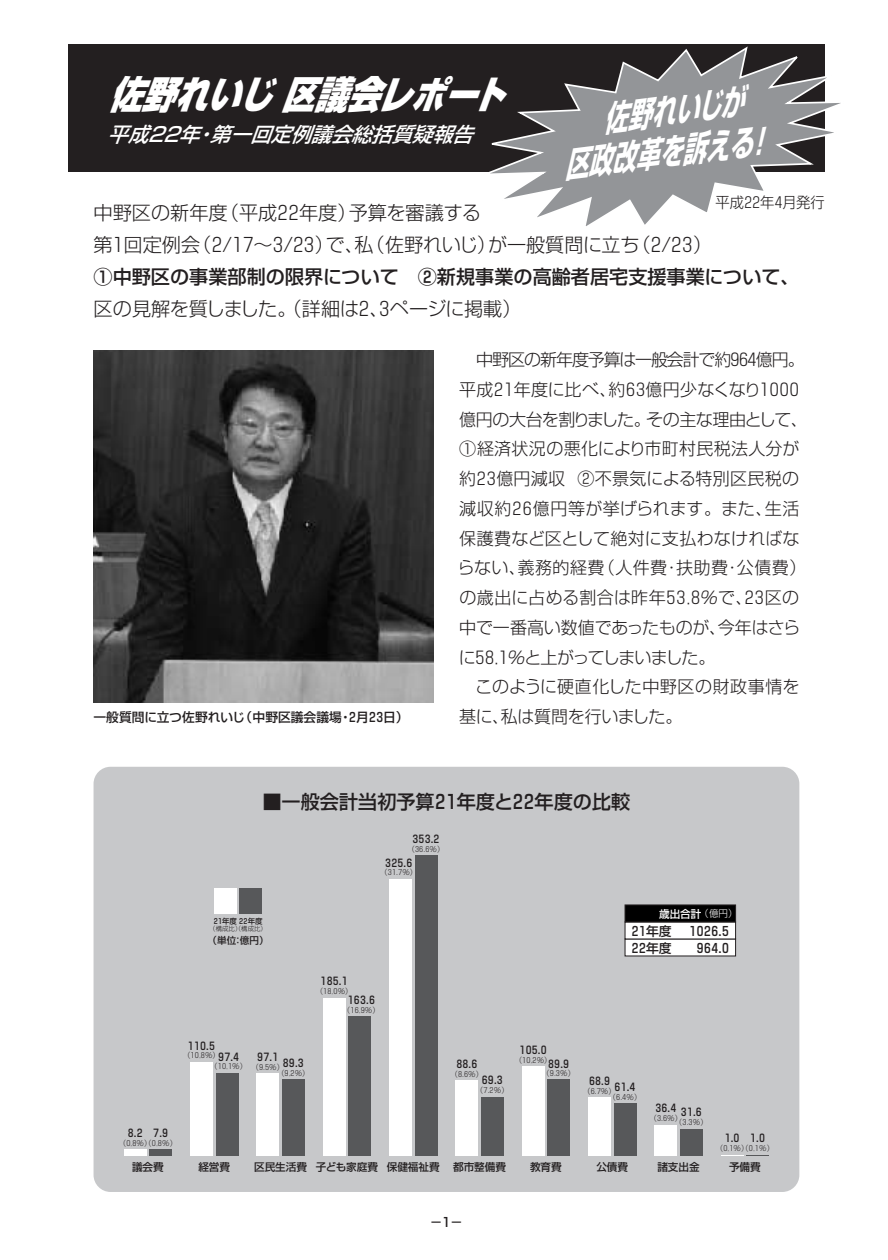
<style>
.page{position:relative;width:888px;height:1260px;background:#fff}
.page>*{position:absolute;margin:0;border:0;box-sizing:border-box;transform-origin:0 0}
.t1{font:italic 900 38.25px "Shin Go";color:#fff;scale:.85 1}
.t2{font:italic 700 34.5px/41.1px "Shin Go";color:#fff;scale:.69 1}
.t3{font:italic 500 20.25px "Shin Go";color:#fff}
.t4{font:300 19.2px/32px "Shin Go";letter-spacing:-.01em;color:#231f20}
.t5{font:500 19.2px "Shin Go";color:#231f20}
.t6{font:300 19.2px "Shin Go";letter-spacing:-.03em;color:#231f20}
.t7{font:300 16.95px/29.7px "Shin Go";letter-spacing:-.01em;color:#231f20}
.t8{font:300 14.85px "Shin Go";letter-spacing:-.215em;color:#231f20;scale:.96 1}
.t9{font:500 12.75px/17px "Shin Go";letter-spacing:-.01em;color:#231f20;text-align:center}
.t10{font:500 12.75px/17px "Shin Go";letter-spacing:-.21em;color:#231f20}
.t11{font:500 10.65px "Shin Go";color:#231f20}
.t12{font:500 10.65px "Shin Go";color:#fff}
.t13{font:500 9.6px "Shin Go";color:#231f20}
.t14{font:300 9.6px "Shin Go";color:#fff}
.t15{font:300 7.5px/11.1px "Shin Go";letter-spacing:-.43em;color:#231f20}
.t16{font:500 7.5px "Shin Go";letter-spacing:-.21em;color:#231f20}
.t17{font:300 6.45px "Shin Go";color:#231f20}
.s1{font-weight:500;font-size:10.65px}
</style>
<div class="page">
<div style="left:68px;top:44px;width:757px;height:127px;background:#231f20"></div>
<img style="left:94px;top:350px;width:340px;height:353px">
<div style="left:94px;top:767px;width:705px;height:425px;background:#c7c8ca;border-radius:17px"></div>
<div style="left:124px;top:1149px;width:23px;height:7px;background:#fff"></div>
<div style="left:149px;top:1149px;width:23px;height:7px;background:#57585a"></div>
<div style="left:190px;top:1062px;width:23px;height:94px;background:#fff"></div>
<div style="left:216px;top:1073px;width:23px;height:83px;background:#57585a"></div>
<div style="left:256px;top:1073px;width:23px;height:83px;background:#fff"></div>
<div style="left:282px;top:1080px;width:23px;height:76px;background:#57585a"></div>
<div style="left:323px;top:998px;width:23px;height:158px;background:#fff"></div>
<div style="left:348px;top:1017px;width:23px;height:139px;background:#57585a"></div>
<div style="left:389px;top:879px;width:23px;height:277px;background:#fff"></div>
<div style="left:415px;top:856px;width:23px;height:300px;background:#57585a"></div>
<div style="left:455px;top:1080px;width:23px;height:76px;background:#fff"></div>
<div style="left:481px;top:1097px;width:23px;height:59px;background:#57585a"></div>
<div style="left:522px;top:1067px;width:23px;height:89px;background:#fff"></div>
<div style="left:547px;top:1080px;width:23px;height:76px;background:#57585a"></div>
<div style="left:588px;top:1097px;width:23px;height:59px;background:#fff"></div>
<div style="left:614px;top:1104px;width:23px;height:52px;background:#57585a"></div>
<div style="left:654px;top:1125px;width:23px;height:31px;background:#fff"></div>
<div style="left:680px;top:1129px;width:23px;height:27px;background:#57585a"></div>
<svg style="left:721px;top:1155px;width:48px;height:1px"></svg>
<div style="left:214px;top:888px;width:23px;height:25px;background:#fff"></div>
<div style="left:239px;top:888px;width:23px;height:25px;background:#57585a"></div>
<div style="left:625px;top:939px;width:111px;height:17px;background:#fff"></div>
<div style="left:625px;top:922px;width:111px;height:17px;background:#fff"></div>
<div style="left:625px;top:905px;width:111px;height:17px;background:#000;border:1px solid #231f20"></div>
<svg style="left:475px;top:46px;width:366px;height:180px;fill:#939598"></svg>
<h1 class="t1" style="left:109px;top:68px;width:486px">佐野れいじ区議会レポート</h1>
<p class="t3" style="left:108px;top:121px;width:375px">平成22年・第一回定例議会総括質疑報告</p>
<h2 class="t2" style="left:556px;top:102px;width:301px;text-indent:45px;rotate:-7deg">佐野れいじが区政改革を訴える！</h2>
<p class="t8" style="left:716px;top:193px;width:115px">平成２２年４月発行</p>
<p class="t4" style="left:94px;top:196px;width:620px">中野区の新年度（平成２２年度）予算を審議する<br>第１回定例会（２/１７～３/２３）で、私（佐野れいじ）が一般質問に立ち（２/２３）</p>
<p class="t5" style="left:94px;top:264px;width:707px">①中野区の事業部制の限界について ②新規事業の高齢者居宅支援事業について、</p>
<p class="t6" style="left:94px;top:296px;width:430px">区の見解を質しました。（詳細は２、３ページに掲載）</p>
<p class="t7" style="left:458px;top:344px;width:352px;text-indent:19px">中野区の新年度予算は一般会計で約９６４億円。平成２１年度に比べ、約６３億円少なくなり１０００億円の大台を割りました。その主な理由として、<br>①経済状況の悪化により市町村民税法人分が約２３億円減収 ②不景気による特別区民税の減収約２６億円等が挙げられます。また、生活保護費など区として絶対に支払わなければならない、義務的経費（人件費・扶助費・公債費）の歳出に占める割合は昨年５３．８％で、２３区の中で一番高い数値であったものが、今年はさらに５８．１％と上がってしまいました。</p>
<p class="t7" style="left:459px;top:671px;width:342px;text-indent:16px">このように硬直化した中野区の財政事情を基に、私は質問を行いました。</p>
<p class="t9" style="left:94px;top:708px;width:317px">一般質問に立つ佐野れいじ（中野区議会議場・２月２３日）</p>
<p class="t5" style="left:263px;top:789px;width:369px">■一般会計当初予算２１年度と２２年度の比較</p>
<p class="t11" style="left:410px;top:832px;width:33px">３５３.２</p>
<p class="t15" style="left:408px;top:843px;width:39px">（３６.６％）</p>
<p class="t11" style="left:383px;top:856px;width:33px">３２５.６</p>
<p class="t15" style="left:380px;top:866px;width:39px">（３１.７％）</p>
<p class="t16" style="left:212px;top:916px;width:52px">２１年度２２年度</p>
<p class="t17" style="left:209px;top:925px;width:34px">（構成比）</p>
<p class="t17" style="left:235px;top:925px;width:34px">（構成比）</p>
<p class="t13" style="left:208px;top:934px;width:63px">（単位：億円）</p>
<p class="t11" style="left:186px;top:1039px;width:33px">１１０.５</p>
<p class="t15" style="left:210px;top:1049px;width:39px;text-indent:-27px">（１０．８％）<span class="s1">９７.４</span>（１０．１％）</p>
<p class="t11" style="left:255px;top:1050px;width:27px">９７.１</p>
<p class="t15" style="left:277px;top:1063px;width:34px;line-height:6.4px;text-indent:-26px">（９.５％）<sup>８９.３</sup>（９．２％）</p>
<p class="t11" style="left:318px;top:974px;width:33px">１８５.１</p>
<p class="t15" style="left:316px;top:985px;width:39px">（１８．０％）</p>
<p class="t11" style="left:346px;top:993px;width:33px">１６３.６</p>
<p class="t15" style="left:343px;top:1004px;width:39px">（１６．９％）</p>
<p class="t11" style="left:151px;top:1126px;width:21px">７.９</p>
<p class="t15" style="left:144px;top:1137px;width:34px">（０．８％）</p>
<p class="t11" style="left:125px;top:1126px;width:21px">８.２</p>
<p class="t15" style="left:119px;top:1137px;width:34px">（０．８％）</p>
<p class="t12" style="left:659px;top:907px;width:44px">歳出合計</p>
<p class="t9" style="left:686px;top:922px;width:47px">１０２６.５<br>９６４.０</p>
<p class="t14" style="left:699px;top:907px;width:40px">（億円）</p>
<p class="t10" style="left:629px;top:922px;width:44px">２１年度<br>２２年度</p>
<p class="t11" style="left:454px;top:1057px;width:27px">８８.６</p>
<p class="t15" style="left:450px;top:1068px;width:34px">（８.６％）</p>
<p class="t11" style="left:480px;top:1073px;width:27px">６９.３</p>
<p class="t15" style="left:476px;top:1084px;width:34px">（７.２％）</p>
<p class="t11" style="left:517px;top:1043px;width:33px">１０５.０</p>
<p class="t15" style="left:515px;top:1054px;width:39px">（１０．２％）</p>
<p class="t11" style="left:546px;top:1057px;width:27px">８９.９</p>
<p class="t15" style="left:542px;top:1067px;width:34px">（９.３％）</p>
<p class="t11" style="left:587px;top:1074px;width:27px">６８.９</p>
<p class="t15" style="left:609px;top:1088px;width:34px;line-height:6px;text-indent:-26px">（６.７％）<sup>６１.４</sup>（６.４％）</p>
<p class="t11" style="left:653px;top:1101px;width:27px">３６.４</p>
<p class="t15" style="left:649px;top:1112px;width:56px">（３.６％）<sup>３１.６</sup></p>
<p class="t15" style="left:675px;top:1116px;width:34px">（３.３％）</p>
<p class="t11" style="left:722px;top:1132px;width:21px">１.０</p>
<p class="t15" style="left:716px;top:1142px;width:34px">（０．１％）</p>
<p class="t11" style="left:748px;top:1132px;width:21px">１.０</p>
<p class="t15" style="left:741px;top:1142px;width:34px">（０．１％）</p>
<p class="t11" style="left:132px;top:1160px;width:33px">議会費</p>
<p class="t11" style="left:198px;top:1160px;width:33px">経営費</p>
<p class="t11" style="left:254px;top:1160px;width:254px">区民生活費 子ども家庭費 保健福祉費 都市整備費</p>
<p class="t11" style="left:530px;top:1160px;width:33px">教育費</p>
<p class="t11" style="left:596px;top:1160px;width:33px">公債費</p>
<p class="t11" style="left:657px;top:1160px;width:44px">諸支出金</p>
<p class="t11" style="left:729px;top:1160px;width:33px">予備費</p>
<p class="t9" style="left:430px;top:1213px;width:35px">－1－</p>
</div>
